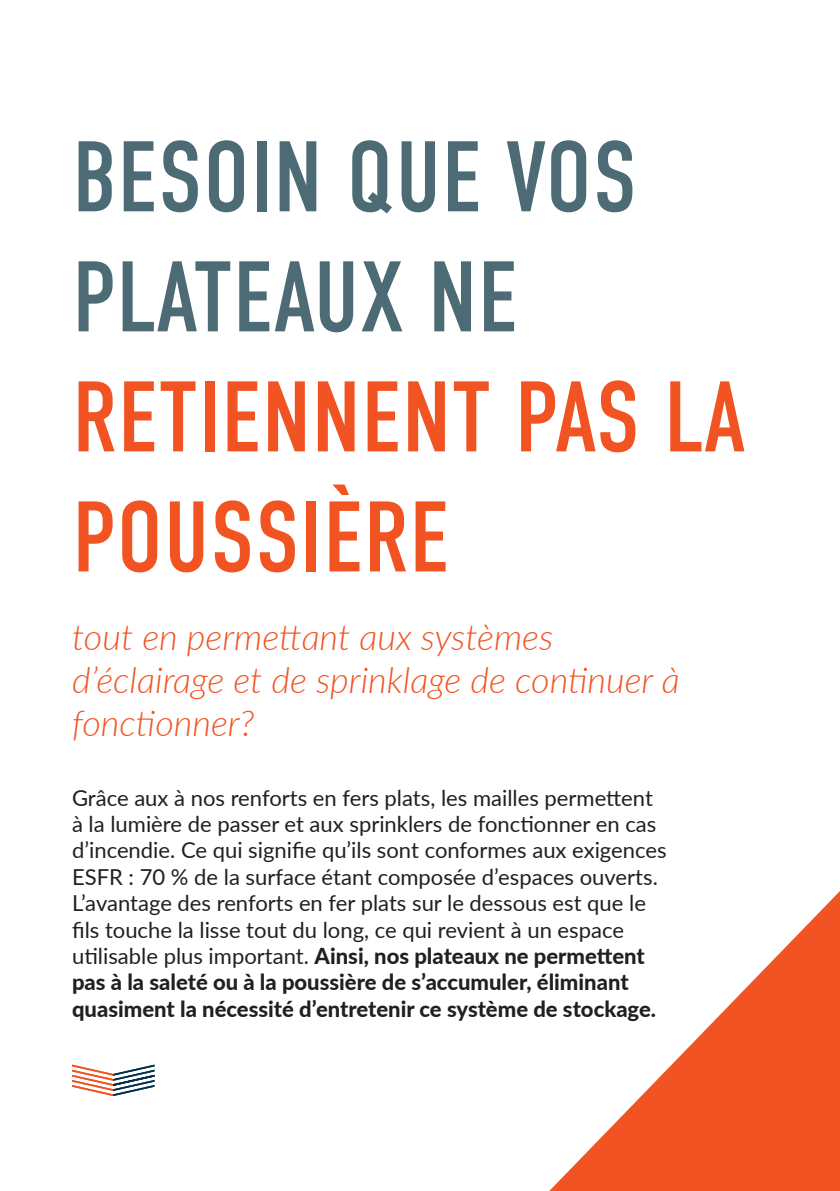
<style>
.page{position:relative;width:840px;height:1191px;background:#fff}
.page>*{position:absolute;margin:0;border:0;box-sizing:border-box;transform-origin:0 0}
.t1{font:100px/120px "DIN Condensed";letter-spacing:.01em;color:#f15422}
.t2{font:100px/120px "DIN Condensed";letter-spacing:.01em;color:#4c6b75}
.t3{font:italic 300 36px/43.2px "Lato";color:#f15422}
.t4{font:22px/26.4px "Lato";color:#231f20}
.s1{font-weight:800}
</style>
<div class="page">
<svg style="left:72px;top:1064px;width:82px;height:32px"></svg>
<svg style="left:549px;top:892px;width:290px;height:299px"></svg>
<h1 class="t2" style="left:72px;top:119px;width:565px">BESOIN QUE VOS<br>PLATEAUX NE</h1>
<h1 class="t1" style="left:72px;top:359px;width:674px">RETIENNENT PAS LA<br>POUSSIÈRE</h1>
<h2 class="t3" style="left:72px;top:614px;width:609px">tout en permettant aux systèmes d’éclairage et de sprinklage de continuer à fonctionner?</h2>
<p class="t4" style="left:72px;top:783px;width:595px">Grâce aux à nos renforts en fers plats, les mailles permettent à la lumière de passer et aux sprinklers de fonctionner en cas d’incendie. Ce qui signifie qu’ils sont conformes aux exigences ESFR : 70 % de la surface étant composée d’espaces ouverts.<br>L’avantage des renforts en fer plats sur le dessous est que le fils touche la lisse tout du long, ce qui revient à un espace utilisable plus important. <span class="s1">Ainsi, nos plateaux ne permettent pas à la saleté ou à la poussière de s’accumuler, éliminant quasiment la nécessité d’entretenir ce système de stockage.</span></p>
</div>
